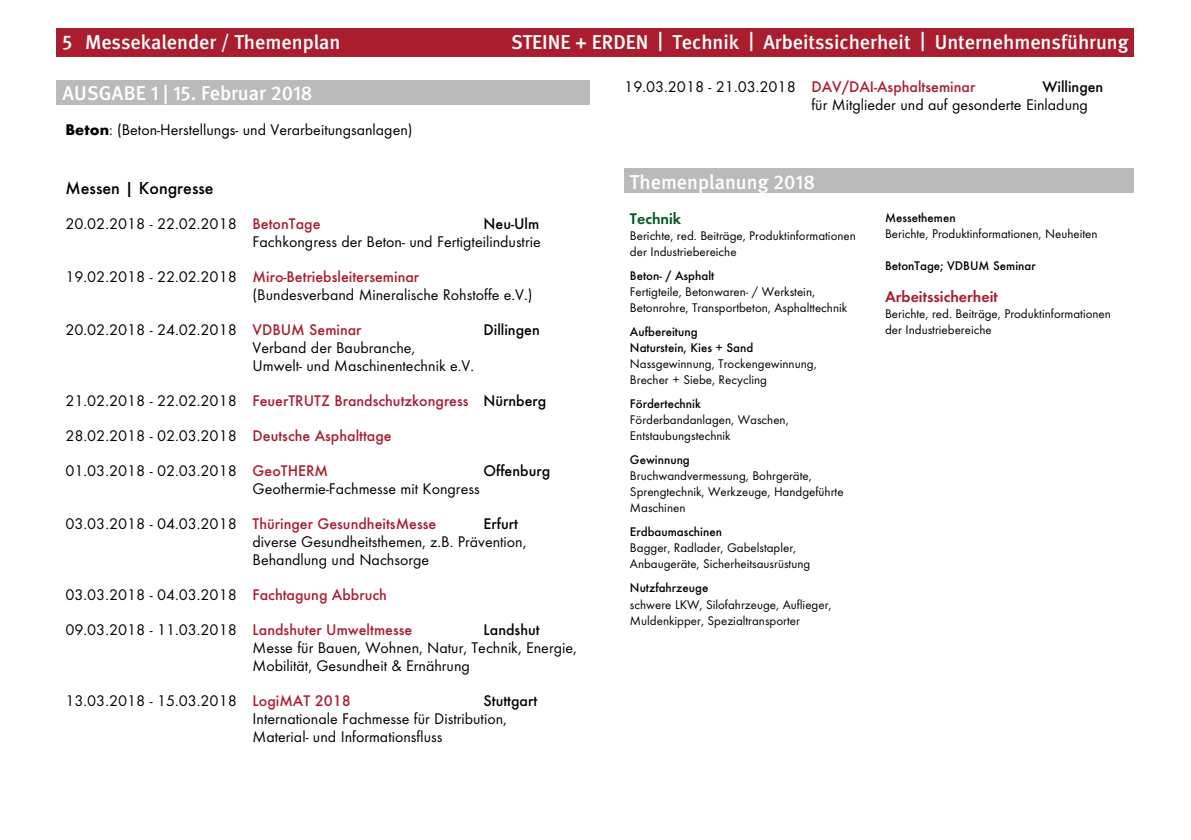
<style>
.page{position:relative;width:1191px;height:840px;background:#fff}
.page>*{position:absolute;margin:0;border:0;box-sizing:border-box;transform-origin:0 0}
.t1{font:500 20px "DGUV Meta";color:#fff}
.t2{font:500 18px "Futura T";color:#000}
.t3{font:16px/35px "Futura T";color:#000}
.t4{font:500 16px "Futura T";color:#000}
.t5{font:500 16px "Futura T";color:#a91d2f}
.t6{font:600 16px "Futura T";color:#a91d2f}
.t7{font:600 16px "Futura T";color:#005924}
.t8{font:13px/16px "Futura T";color:#000}
.t9{font:500 13px/16px "Futura T";color:#000}
.s1{font-weight:700}
.s2{font-weight:400;color:#000}
.s3{font-weight:500;color:#a91d2f}
.s4{font-weight:500}
</style>
<div class="page">
<div style="left:57px;top:28px;width:1077px;height:29px;background:#a91d2f"></div>
<div style="left:57px;top:80px;width:533px;height:24px;background:#bababa"></div>
<div style="left:624px;top:169px;width:510px;height:24px;background:#bababa"></div>
<p class="t1" style="left:62px;top:31px;width:279px">5 Messekalender / Themenplan</p>
<p class="t1" style="left:511px;top:31px;width:619px">STEINE + ERDEN | Technik | Arbeitssicherheit | Unternehmensführung</p>
<p class="t1" style="left:62px;top:81px;width:252px">AUSGABE 1 | 15. Februar 2018</p>
<p class="t3" style="left:65px;top:112px;width:349px"><span class="s1">Beton</span>: (Beton-Herstellungs- und Verarbeitungsanlagen)</p>
<p class="t5" style="left:624px;top:78px;width:352px"><span class="s2">19.03.2018 - 21.03.2018</span> DAV/DAI-Asphaltseminar</p>
<p class="t4" style="left:1042px;top:78px;width:62px">Willingen</p>
<p class="t3" style="left:811px;top:87px;width:278px">für Mitglieder und auf gesonderte Einladung</p>
<p class="t2" style="left:65px;top:177px;width:150px">Messen | Kongresse</p>
<p class="t1" style="left:630px;top:170px;width:187px">Themenplanung 2018</p>
<p class="t3" style="left:65px;top:206px;width:257px">20.02.2018 - 22.02.2018 <span class="s3">BetonTage</span></p>
<p class="t4" style="left:483px;top:214px;width:57px">Neu-Ulm</p>
<p class="t3" style="left:65px;top:224px;width:477px;text-indent:187px">Fachkongress der Beton- und Fertigteilindustrie<br>19.02.2018 - 22.02.2018 <span class="s3">Miro-Betriebsleiterseminar</span></p>
<p class="t3" style="left:65px;top:277px;width:468px;text-indent:187px">(Bundesverband Mineralische Rohstoffe e.V.)<br>20.02.2018 - 24.02.2018 <span class="s3">VDBUM Seminar</span></p>
<p class="t7" style="left:630px;top:209px;width:53px">Technik</p>
<p class="t8" style="left:630px;top:227px;width:227px">Berichte, red. Beiträge, Produktinformationen der Industriebereiche</p>
<p class="t9" style="left:630px;top:267px;width:86px">Beton- / Asphalt</p>
<p class="t8" style="left:630px;top:283px;width:219px">Fertigteile, Betonwaren- / Werkstein,<br>Betonrohre, Transportbeton, Asphalttechnik</p>
<p class="t9" style="left:630px;top:323px;width:125px">Aufbereitung<br>Naturstein, Kies + Sand</p>
<p class="t8" style="left:630px;top:355px;width:188px">Nassgewinnung, Trockengewinnung,<br>Brecher + Siebe, Recycling</p>
<p class="t9" style="left:630px;top:395px;width:72px">Fördertechnik</p>
<p class="t8" style="left:630px;top:411px;width:160px">Förderbandanlagen, Waschen,<br>Entstaubungstechnik</p>
<p class="t9" style="left:630px;top:451px;width:61px">Gewinnung</p>
<p class="t8" style="left:630px;top:467px;width:215px">Bruchwandvermessung, Bohrgeräte,<br>Sprengtechnik, Werkzeuge, Handgeführte<br>Maschinen</p>
<p class="t9" style="left:630px;top:523px;width:93px">Erdbaumaschinen</p>
<p class="t8" style="left:630px;top:539px;width:182px">Bagger, Radlader, Gabelstapler,<br>Anbaugeräte, Sicherheitsausrüstung</p>
<p class="t9" style="left:630px;top:579px;width:80px">Nutzfahrzeuge</p>
<p class="t8" style="left:630px;top:595px;width:203px">schwere LKW, Silofahrzeuge, Auflieger,<br>Muldenkipper, Spezialtransporter</p>
<p class="t4" style="left:483px;top:320px;width:58px">Dillingen</p>
<p class="t3" style="left:252px;top:338px;width:223px;line-height:18px">Verband der Baubranche,<br>Umwelt- und Maschinentechnik e.V.</p>
<p class="t3" style="left:65px;top:383px;width:482px">21.02.2018 - 22.02.2018 <span class="s3">FeuerTRUTZ Brandschutzkongress</span> <span class="s4">Nürnberg<br></span>28.02.2018 - 02.03.2018 <span class="s3">Deutsche Asphalttage<br></span>01.03.2018 - 02.03.2018 <span class="s3">GeoTHERM</span></p>
<p class="t4" style="left:483px;top:461px;width:68px">Offenburg</p>
<p class="t3" style="left:65px;top:471px;width:416px;text-indent:187px">Geothermie-Fachmesse mit Kongress<br>03.03.2018 - 04.03.2018 <span class="s3">Thüringer GesundheitsMesse</span></p>
<p class="t4" style="left:483px;top:514px;width:36px">Erfurt</p>
<p class="t3" style="left:252px;top:532px;width:275px;line-height:18px">diverse Gesundheitsthemen, z.B. Prävention,<br>Behandlung und Nachsorge</p>
<p class="t3" style="left:65px;top:577px;width:348px">03.03.2018 - 04.03.2018 <span class="s3">Fachtagung Abbruch<br></span>09.03.2018 - 11.03.2018 <span class="s3">Landshuter Umweltmesse</span></p>
<p class="t4" style="left:483px;top:620px;width:58px">Landshut</p>
<p class="t3" style="left:252px;top:638px;width:326px;line-height:18px">Messe für Bauen, Wohnen, Natur, Technik, Energie,<br>Mobilität, Gesundheit &amp; Ernährung</p>
<p class="t3" style="left:65px;top:683px;width:287px">13.03.2018 - 15.03.2018 <span class="s3">LogiMAT 2018</span></p>
<p class="t4" style="left:483px;top:691px;width:55px">Stuttgart</p>
<p class="t3" style="left:252px;top:709px;width:256px;line-height:18px">Internationale Fachmesse für Distribution,<br>Material- und Informationsfluss</p>
<p class="t9" style="left:885px;top:209px;width:72px">Messethemen</p>
<p class="t8" style="left:885px;top:225px;width:214px">Berichte, Produktinformationen, Neuheiten</p>
<p class="t9" style="left:885px;top:257px;width:152px">BetonTage; VDBUM Seminar</p>
<p class="t6" style="left:885px;top:287px;width:114px">Arbeitssicherheit</p>
<p class="t8" style="left:885px;top:305px;width:227px">Berichte, red. Beiträge, Produktinformationen der Industriebereiche</p>
</div>
